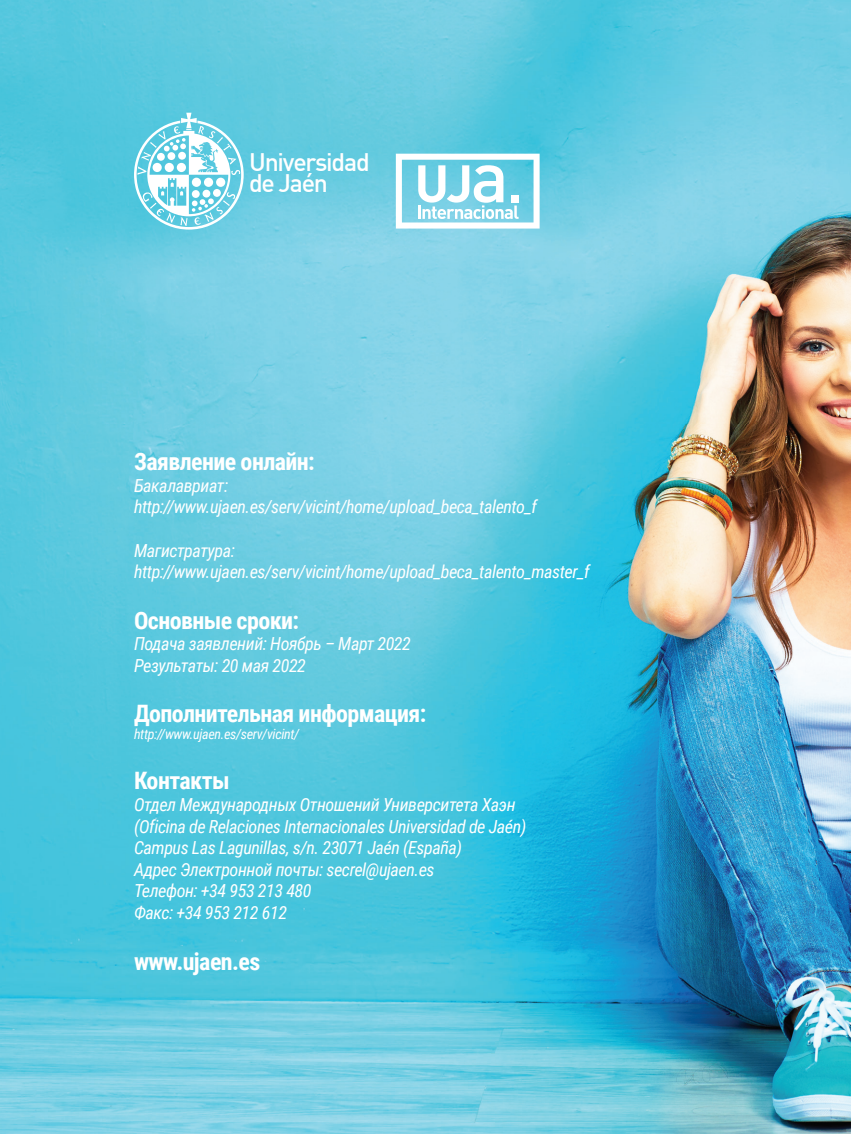
<style>
.page{position:relative;width:851px;height:1134px;background:#fff}
.page>*{position:absolute;margin:0;border:0;box-sizing:border-box;transform-origin:0 0}
.t1{font:24.8px/21.2px "DIN Medium";letter-spacing:-.05em;color:#fff}
.t2{font:700 24px "Roboto Condensed";letter-spacing:-.025em;color:#fff}
.t3{font:italic 18px/21.6px "Roboto Condensed";letter-spacing:-.025em;color:#fff}
.t4{font:italic 14px "Roboto Condensed";letter-spacing:-.025em;color:#fff}
</style>
<div class="page">
<img style="left:0;top:0;width:850px;height:1134px">
<svg style="left:396px;top:154px;width:143px;height:75px"></svg>
<svg style="left:134px;top:113px;width:110px;height:117px"></svg>
<h1 class="t1" style="left:249px;top:151px;width:122px">Universidad de Jaén</h1>
<h2 class="t2" style="left:134px;top:445px;width:182px">Заявление онлайн:</h2>
<p class="t3" style="left:134px;top:474px;width:404px">Бакалавриат: http://www.ujaen.es/serv/vicint/home/upload_beca_talento_f</p>
<p class="t3" style="left:134px;top:539px;width:457px">Магистратура: http://www.ujaen.es/serv/vicint/home/upload_beca_talento_master_f</p>
<h2 class="t2" style="left:134px;top:603px;width:167px">Основные сроки:</h2>
<p class="t3" style="left:134px;top:632px;width:278px">Подача заявлений: Ноябрь – Март 2022<br>Результаты: 20 мая 2022</p>
<h2 class="t2" style="left:134px;top:697px;width:294px">Дополнительная информация:</h2>
<p class="t4" style="left:134px;top:724px;width:167px">http://www.ujaen.es/serv/vicint/</p>
<h2 class="t2" style="left:134px;top:764px;width:97px">Контакты</h2>
<p class="t3" style="left:134px;top:793px;width:394px">Отдел Международных Отношений Университета Хаэн (Oficina de Relaciones Internacionales Universidad de Jaén)<br>Campus Las Lagunillas, s/n. 23071 Jaén (España)<br>Адрес Электронной почты: secrel@ujaen.es<br>Телефон: +34 953 213 480<br>Факс: +34 953 212 612</p>
<h2 class="t2" style="left:134px;top:944px;width:128px">www.ujaen.es</h2>
</div>
